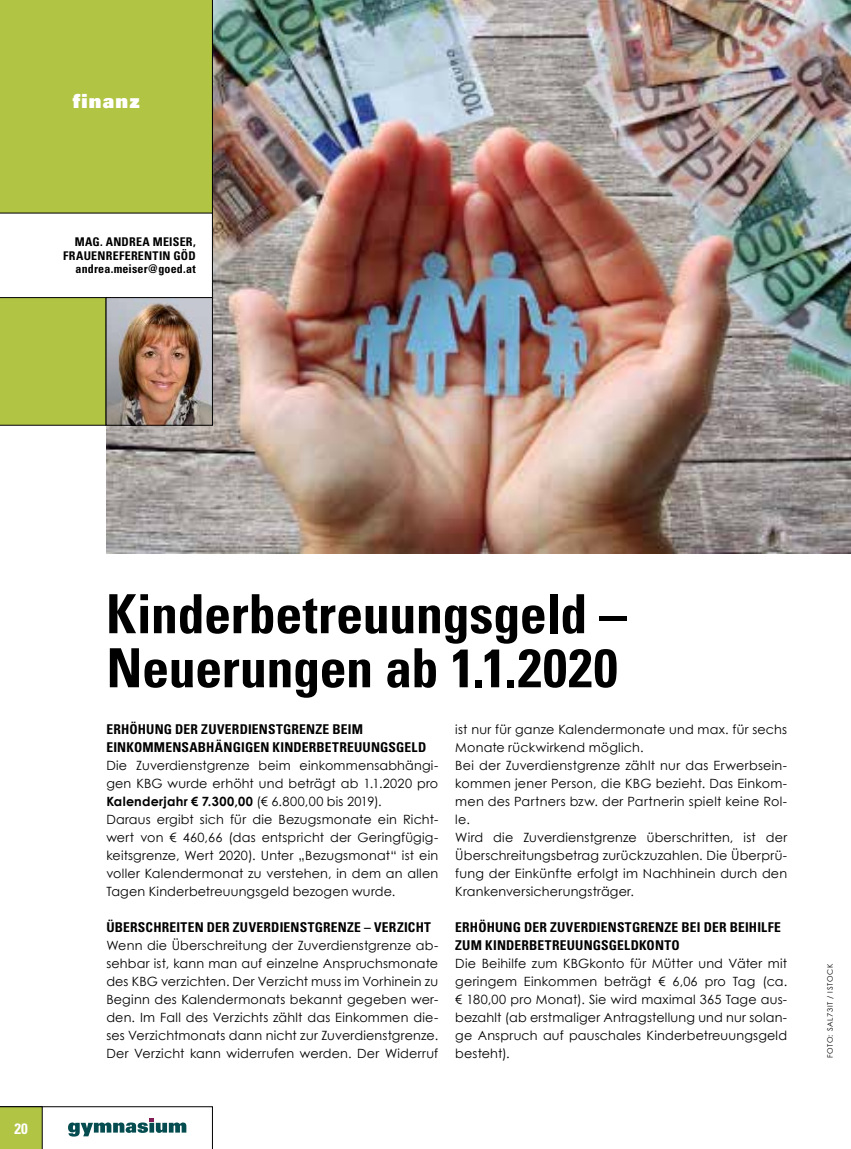
<style>
.page{position:relative;width:851px;height:1149px;background:#fff}
.page>*{position:absolute;margin:0;border:0;box-sizing:border-box;transform-origin:0 0}
.t1{font:700 condensed 54px/54px "Univers";letter-spacing:-.005em;color:#000}
.t2{font:900 19.5px "Univers";letter-spacing:.06em;color:#fff}
.t3{font:700 condensed 15px "Univers";color:#fff}
.t4{font:700 condensed 13.5px/18px "Univers";letter-spacing:.015em;color:#000}
.t5{font:12.75px/18px "Century Gothic";letter-spacing:.015em;color:#000}
.t6{font:700 condensed 12px/13.5px "Univers";letter-spacing:.02em;color:#000;text-align:right}
.t7{font:7.5px "Century Gothic";letter-spacing:.08em;color:#000}
.s1{font-weight:700}
</style>
<div class="page">
<img style="left:106px;top:0;width:744px;height:553px">
<div style="left:0;top:0;width:213px;height:425px;background:#b1c443"></div>
<svg style="left:0;top:213px;width:213px;height:85px"></svg>
<svg style="left:0;top:1106px;width:213px;height:42px"></svg>
<img style="left:108px;top:299px;width:103px;height:124px">
<div style="left:106px;top:297px;width:107px;height:128px;border:1px solid #000"></div>
<h2 class="t2" style="left:73px;top:88px;width:68px">finanz</h2>
<p class="t6" style="left:63px;top:235px;width:134px">MAG. ANDREA MEISER,<br>FRAUENREFERENTIN GÖD andrea.meiser@goed.at</p>
<p class="t3" style="left:15px;top:1118px;width:15px">20</p>
<h1 class="t1" style="left:106px;top:586px;width:521px">Kinderbetreuungsgeld –<br>Neuerungen ab 1.1.2020</h1>
<p class="t4" style="left:106px;top:719px;width:321px">ERHÖHUNG DER ZUVERDIENSTGRENZE BEIM<br>EINKOMMENSABHÄNGIGEN KINDERBETREUUNGSGELD</p>
<p class="t5" style="left:106px;top:756px;width:333px">Die Zuverdienstgrenze beim einkommensabhängi&shy;gen KBG wurde erhöht und beträgt ab 1.1.2020 pro <span class="s1">Kalenderjahr € 7.300,00</span> (€ 6.800,00 bis 2019).<br>Daraus ergibt sich für die Bezugsmonate ein Richt&shy;wert von € 460,66 (das entspricht der Geringfügig&shy;keitsgrenze, Wert 2020). Unter „Bezugsmonat“ ist ein voller Kalendermonat zu verstehen, in dem an allen Tagen Kinderbetreuungsgeld bezogen wurde.</p>
<p class="t4" style="left:106px;top:917px;width:326px">ÜBERSCHREITEN DER ZUVERDIENSTGRENZE – VERZICHT</p>
<p class="t5" style="left:106px;top:936px;width:333px;text-align:justify">Wenn die Überschreitung der Zuverdienstgrenze ab&shy;sehbar ist, kann man auf einzelne Anspruchsmonate des KBG verzichten. Der Verzicht muss im Vorhinein zu Beginn des Kalendermonats bekannt gegeben wer&shy;den. Im Fall des Verzichts zählt das Einkommen die&shy;ses Verzichtmonats dann nicht zur Zuverdienstgrenze.<br>Der Verzicht kann widerrufen werden. Der Widerruf</p>
<p class="t5" style="left:455px;top:720px;width:333px">ist nur für ganze Kalendermonate und max. für sechs Monate rückwirkend möglich.<br>Bei der Zuverdienstgrenze zählt nur das Erwerbsein&shy;kommen jener Person, die KBG bezieht. Das Einkom&shy;men des Partners bzw. der Partnerin spielt keine Rol&shy;le.<br>Wird die Zuverdienstgrenze überschritten, ist der Überschreitungsbetrag zurückzuzahlen. Die Überprü&shy;fung der Einkünfte erfolgt im Nachhinein durch den Krankenversicherungsträger.</p>
<p class="t4" style="left:455px;top:917px;width:327px">ERHÖHUNG DER ZUVERDIENSTGRENZE BEI DER BEIHILFE<br>ZUM KINDERBETREUUNGSGELDKONTO</p>
<p class="t5" style="left:455px;top:954px;width:333px;text-align:justify">Die Beihilfe zum KBGkonto für Mütter und Väter mit geringem Einkommen beträgt € 6,06 pro Tag (ca. € 180,00 pro Monat). Sie wird maximal 365 Tage aus&shy;bezahlt (ab erstmaliger Antragstellung und nur solan&shy;ge Anspruch auf pauschales Kinderbetreuungsgeld besteht).</p>
<p class="t7" style="left:825px;top:1057px;width:96px;rotate:-90deg">FOTO: SAL73IT / ISTOCK</p>
</div>
